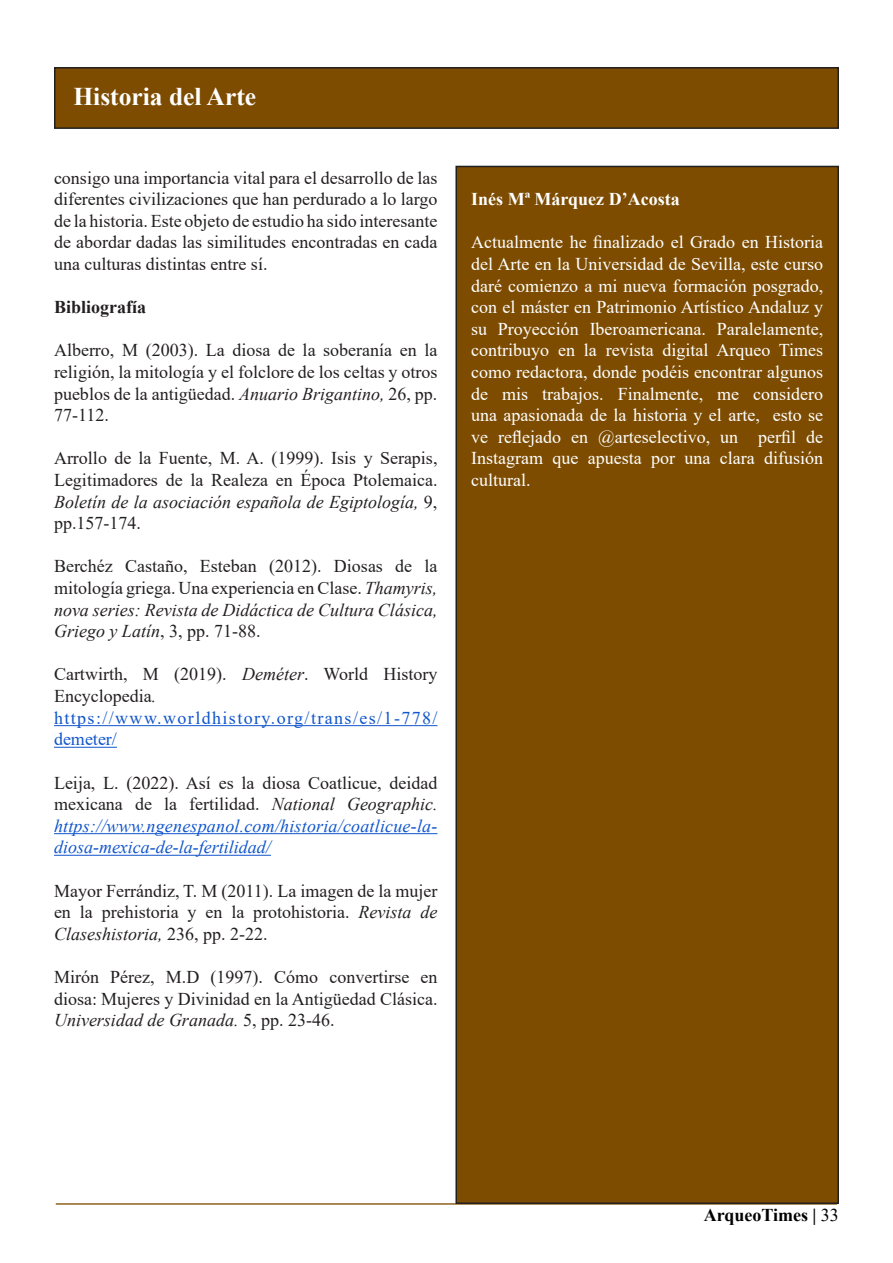
<style>
.page{position:relative;width:893px;height:1263px;background:#fff}
.page>*{position:absolute;margin:0;border:0;box-sizing:border-box;transform-origin:0 0}
.t1{font:700 25.5px "Times New Roman";color:#fff}
.t2{font:18px/21.6px "Times New Roman";color:#231f20;text-align:justify}
.t3{font:18px/21.6px "Times New Roman";color:#fff;text-align:justify}
.t4{font:italic 18px/21.6px "Times New Roman";letter-spacing:.005em;color:#15c;text-align:justify}
.t5{font:18px/21.6px "Times New Roman";letter-spacing:.08em;color:#15c}
.t6{font:700 18px "Times New Roman";color:#fff}
.t7{font:700 18px "Times New Roman";color:#000}
.t8{font:700 18px "Times New Roman";color:#231f20}
.s1{font-style:italic}
.s2{font-style:normal;color:#231f20}
.s3{color:#231f20}
.s4{font-weight:400}
</style>
<div class="page">
<svg style="left:55px;top:1203px;width:783px;height:2px"></svg>
<div style="left:456px;top:166px;width:382px;height:1037px;background:#7d4c00"></div>
<div style="left:455px;top:166px;width:384px;height:1038px;border:2px solid #231f20"></div>
<div style="left:55px;top:68px;width:783px;height:60px;background:#7d4c00"></div>
<div style="left:54px;top:67px;width:785px;height:62px;border:2px solid #231f20"></div>
<hr style="left:54px;top:725px;width:383px;height:1px;background:#15c">
<hr style="left:54px;top:747px;width:63px;height:1px;background:#15c">
<hr style="left:54px;top:833px;width:383px;height:1px;background:#15c">
<hr style="left:54px;top:855px;width:217px;height:1px;background:#15c">
<p class="t1" style="left:73px;top:78px;width:184px">Historia del Arte</p>
<p class="t2" style="left:54px;top:166px;width:385px">consigo una importancia vital para el desarrollo de las diferentes civilizaciones que han perdurado a lo largo de la historia. Este objeto de estudio ha sido interesante de abordar dadas las similitudes encontradas en cada una culturas distintas entre sí.</p>
<p class="t8" style="left:54px;top:294px;width:94px">Bibliografía</p>
<p class="t2" style="left:54px;top:339px;width:385px">Alberro, M (2003). La diosa de la soberanía en la religión, la mitología y el folclore de los celtas y otros pueblos de la antigüedad. <span class="s1">Anuario Brigantino,</span> 26, pp.<br>77-112.</p>
<p class="t2" style="left:54px;top:447px;width:385px">Arrollo de la Fuente, M. A. (1999). Isis y Serapis, Legitimadores de la Realeza en Época Ptolemaica.<br><span class="s1">Boletín de la asociación española de Egiptología,</span> 9, pp.157-174.</p>
<p class="t2" style="left:54px;top:555px;width:385px">Berchéz Castaño, Esteban (2012). Diosas de la mitología griega. Una experiencia en Clase. <span class="s1">Thamyris, nova series: Revista de Didáctica de Cultura Clásica, Griego y Latín</span>, 3, pp. 71-88.</p>
<p class="t2" style="left:54px;top:663px;width:385px">Cartwirth, M (2019). <span class="s1">Deméter</span>. World History<br>Encyclopedia<span class="s1">.</span></p>
<p class="t5" style="left:54px;top:706px;width:385px">https://www.worldhistory.org/trans/es/1-778/ demeter/</p>
<p class="t4" style="left:54px;top:771px;width:385px"><span class="s2">Leija, L. (2022). Así es la diosa Coatlicue, deidad mexicana de la fertilidad.</span> <span class="s3">National Geographic. </span>https://www.ngenespanol.com/historia/coatlicue-la&shy;diosa-mexica-de-la-fertilidad/</p>
<p class="t2" style="left:54px;top:879px;width:385px">Mayor Ferrándiz, T. M (2011). La imagen de la mujer en la prehistoria y en la protohistoria. <span class="s1">Revista de Claseshistoria,</span> 236, pp. 2-22.</p>
<p class="t2" style="left:54px;top:965px;width:385px">Mirón Pérez, M.D (1997). Cómo convertirse en diosa: Mujeres y Divinidad en la Antigüedad Clásica.<br><span class="s1">Universidad de Granada.</span> 5, pp. 23-46.</p>
<p class="t6" style="left:471px;top:186px;width:210px">Inés Mª Márquez D’Acosta</p>
<p class="t3" style="left:471px;top:231px;width:354px">Actualmente he finalizado el Grado en Historia del Arte en la Universidad de Sevilla, este curso daré comienzo a mi nueva formación posgrado, con el máster en Patrimonio Artístico Andaluz y su Proyección Iberoamericana. Paralelamente, contribuyo en la revista digital Arqueo Times como redactora, donde podéis encontrar algunos de mis trabajos. Finalmente, me considero una apasionada de la historia y el arte, esto se ve reflejado en @arteselectivo, un perfil de Instagram que apuesta por una clara difusión cultural.</p>
<p class="t7" style="left:704px;top:1202px;width:137px">ArqueoTimes | <span class="s4">33</span></p>
</div>
